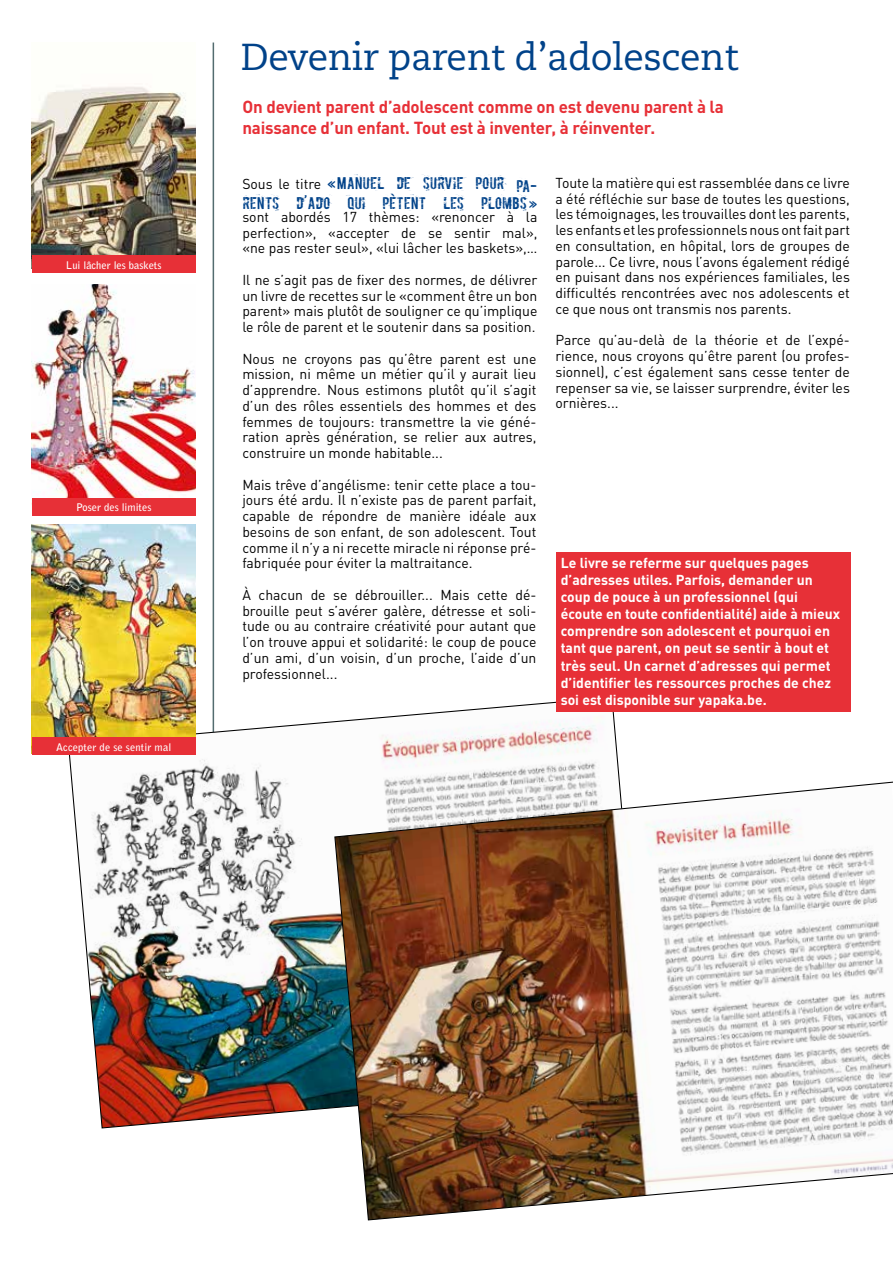
<style>
.page{position:relative;width:893px;height:1263px;background:#fff}
.page>*{position:absolute;margin:0;border:0;box-sizing:border-box;transform-origin:0 0}
.t1{font:37.5px "Caecilia";letter-spacing:-.01em;color:#004289}
.t2{font:700 17.25px/20.7px "DIN Pro";letter-spacing:-.01em;color:#e73037}
.t3{font:14.25px/15.8px "DIN Pro";color:#000;text-align:justify}
.t4{font:700 14.25px/17.1px "DIN Pro";color:#fff}
.t5{font:14.25px/20.2px "Boycott";color:#004289}
.t6{font:700 10.5px "Bell Gothic";color:#fff}
.s1{font-family:"DIN Pro";color:#000}
.s2{font-size:12px}
</style>
<div class="page">
<hr style="left:213px;top:43px;width:1px;height:714px;background:#536c6f">
<img style="left:69px;top:696px;width:578px;height:433px">
<img style="left:334px;top:775px;width:559px;height:446px">
<img style="left:32px;top:86px;width:164px;height:169px">
<div style="left:32px;top:255px;width:164px;height:18px;background:#e73037"></div>
<img style="left:32px;top:285px;width:164px;height:213px">
<div style="left:32px;top:498px;width:164px;height:18px;background:#e73037"></div>
<img style="left:32px;top:524px;width:164px;height:213px">
<div style="left:32px;top:737px;width:164px;height:18px;background:#e73037"></div>
<div style="left:556px;top:552px;width:294px;height:159px;background:#e73037"></div>
<p class="t6" style="left:66px;top:258px;width:97px">Lui lâcher les baskets</p>
<p class="t6" style="left:76px;top:501px;width:77px">Poser des limites</p>
<p class="t6" style="left:56px;top:740px;width:117px">Accepter de se sentir mal</p>
<h1 class="t1" style="left:241px;top:35px;width:499px">Devenir parent d’adolescent</h1>
<p class="t2" style="left:242px;top:96px;width:483px">On devient parent d’adolescent comme on est devenu parent à la naissance d’un enfant. Tout est à inventer, à réinventer.</p>
<p class="t5" style="left:242px;top:174px;width:297px"><span class="s1">Sous le titre</span> <span class="s2">«</span>MANUEL DE SURVIE POUR PA-<br>RENTS D’ADO QUI PÈTENT LES PLOMBS<span class="s2">»</span></p>
<p class="t3" style="left:242px;top:208px;width:297px">sont abordés 17 thèmes: «renoncer à la perfection», «accepter de se sentir mal», «ne pas rester seul», «lui lâcher les baskets»,…</p>
<p class="t3" style="left:242px;top:271px;width:297px">Il ne s’agit pas de fixer des normes, de délivrer un livre de recettes sur le «comment être un bon parent» mais plutôt de souligner ce qu’implique le rôle de parent et le soutenir dans sa position.</p>
<p class="t3" style="left:242px;top:350px;width:296px">Nous ne croyons pas qu’être parent est une mission, ni même un métier qu’il y aurait lieu d’apprendre. Nous estimons plutôt qu’il s’agit d’un des rôles essentiels des hommes et des femmes de toujours: transmettre la vie géné&shy;ration après génération, se relier aux autres, construire un monde habitable...</p>
<p class="t3" style="left:242px;top:476px;width:296px">Mais trêve d’angélisme: tenir cette place a tou&shy;jours été ardu. Il n’existe pas de parent parfait, capable de répondre de manière idéale aux besoins de son enfant, de son adolescent. Tout comme il n’y a ni recette miracle ni réponse pré&shy;fabriquée pour éviter la maltraitance.</p>
<p class="t3" style="left:242px;top:586px;width:296px">À chacun de se débrouiller... Mais cette dé&shy;brouille peut s’avérer galère, détresse et soli&shy;tude ou au contraire créativité pour autant que l’on trouve appui et solidarité: le coup de pouce d’un ami, d’un voisin, d’un proche, l’aide d’un professionnel...</p>
<p class="t3" style="left:555px;top:174px;width:296px">Toute la matière qui est rassemblée dans ce livre a été réfléchie sur base de toutes les questions, les témoignages, les trouvailles dont les parents, les enfants et les professionnels nous ont fait part en consultation, en hôpital, lors de groupes de parole... Ce livre, nous l’avons également rédigé en puisant dans nos expériences familiales, les difficultés rencontrées avec nos adolescents et ce que nous ont transmis nos parents.</p>
<p class="t3" style="left:555px;top:332px;width:296px">Parce qu’au-delà de la théorie et de l’expé&shy;rience, nous croyons qu’être parent (ou profes&shy;sionnel), c’est également sans cesse tenter de repenser sa vie, se laisser surprendre, éviter les ornières...</p>
<p class="t4" style="left:561px;top:554px;width:281px">Le livre se referme sur quelques pages d’adresses utiles. Parfois, demander un coup de pouce à un professionnel (qui écoute en toute confidentialité) aide à mieux comprendre son adolescent et pourquoi en tant que parent, on peut se sentir à bout et très seul. Un carnet d’adresses qui permet d’identifier les ressources proches de chez soi est disponible sur yapaka.be.</p>
</div>
